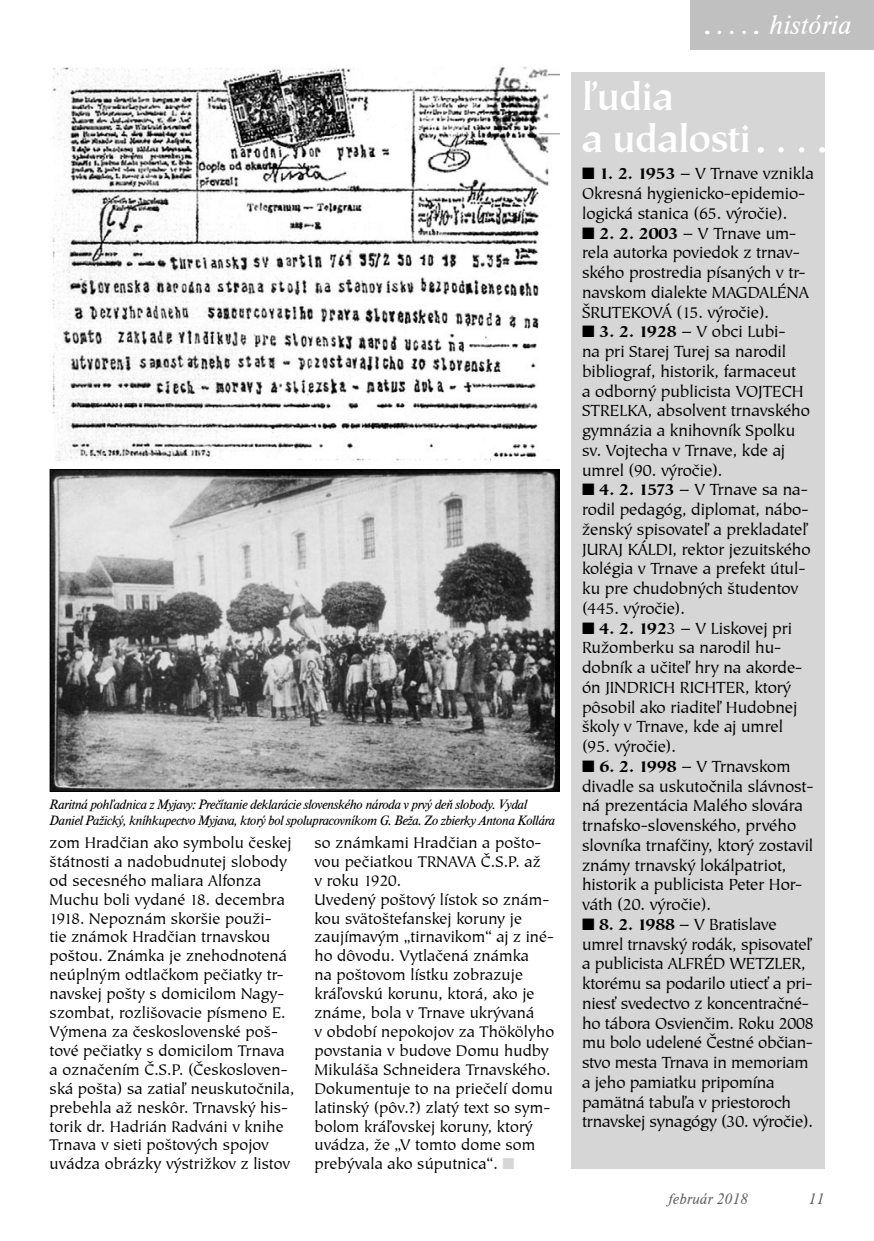
<style>
.page{position:relative;width:874px;height:1241px;background:#fff}
.page>*{position:absolute;margin:0;border:0;box-sizing:border-box;transform-origin:0 0}
.Nadpis_hlavny{font:500 38.5px "Tiepolo Itc T";color:#fff}
.t1{font:28px "Timeless T Ligh Ital";color:#fff}
.bezny_txt_9{font:16.45px/19.8px "Tiepolo Itc T";color:#000}
.bezny_txt_9-2{font:15.75px/18.9px "Tiepolo Itc T";letter-spacing:.01em;color:#000}
.t2{font:15.75px "Timeless T Ligh Ital";color:#636363}
.txt_foto_cierne{font:14px/16.8px "Timeless T Ligh Ital";letter-spacing:-.04em;color:#000}
.s1{font-family:"Tiepolo Itc T Blac"}
</style>
<div class="page">
<div style="left:689px;top:0;width:184px;height:50px;background:#c0c0c0"></div>
<svg style="left:706px;top:31px;width:50px;height:3px"></svg>
<div style="left:570px;top:72px;width:253px;height:1095px;background:#d6d6d6"></div>
<svg style="left:760px;top:147px;width:62px;height:5px"></svg>
<img style="left:52px;top:66px;width:506px;height:395px">
<img style="left:52px;top:471px;width:505px;height:318px">
<div style="left:50px;top:469px;width:509px;height:322px;border:1px solid #000"></div>
<p class="txt_foto_cierne" style="left:50px;top:795px;width:507px">Raritná pohľadnica z Myjavy: Prečítanie deklarácie slovenského národa v prvý deň slobody. Vydal<br>Daniel Pažický, kníhkupectvo Myjava, ktorý bol spolupracovníkom G. Beža. Zo zbierky Antona Kollára</p>
<p class="bezny_txt_9-2" style="left:50px;top:832px;width:246px">zom Hradčian ako symbolu českej štátnosti a nadobudnutej slobody od secesného maliara Alfonza<br>Muchu boli vydané 18. decembra<br>1918. Nepoznám skoršie použi-<br>tie známok Hradčian trnavskou poštou. Známka je znehodnotená neúplným odtlačkom pečiatky tr&shy;navskej pošty s domicilom Nagy&shy;szombat, rozlišovacie písmeno E.<br>Výmena za československé poš&shy;tové pečiatky s domicilom Trnava a označením Č.S.P. (Českosloven&shy;ská pošta) sa zatiaľ neuskutočnila, prebehla až neskôr. Trnavský his&shy;torik dr. Hadrián Radváni v knihe<br>Trnava v sieti poštových spojov uvádza obrázky výstrižkov z listov</p>
<p class="bezny_txt_9-2" style="left:314px;top:832px;width:228px;text-align:justify">so známkami Hradčian a pošto&shy;vou pečiatkou TRNAVA Č.S.P. až v roku 1920.</p>
<p class="bezny_txt_9-2" style="left:314px;top:889px;width:241px">Uvedený poštový lístok so znám&shy;kou svätoštefanskej koruny je zaujímavým „tirnavikom“ aj z iné&shy;ho dôvodu. Vytlačená známka<br>na poštovom lístku zobrazuje kráľovskú korunu, ktorá, ako je známe, bola v Trnave ukrývaná<br>v období nepokojov za Thökölyho povstania v budove Domu hudby<br>Mikuláša Schneidera Trnavského.<br>Dokumentuje to na priečelí domu latinský (pôv.?) zlatý text so sym&shy;bolom kráľovskej koruny, ktorý uvádza, že „V tomto dome som prebývala ako súputnica“.</p>
<p class="t1" style="left:768px;top:9px;width:84px">história</p>
<p class="Nadpis_hlavny" style="left:581px;top:70px;width:93px">ľudia</p>
<p class="Nadpis_hlavny" style="left:581px;top:112px;width:170px">a udalosti</p>
<p class="bezny_txt_9" style="left:581px;top:164px;width:233px;text-indent:17px"><span class="s1">1. 2. 1953</span> – V Trnave vznikla<br>Okresná hygienicko-epidemio&shy;logická stanica (65. výročie).</p>
<p class="bezny_txt_9" style="left:581px;top:223px;width:228px;text-indent:17px"><span class="s1">2. 2. 2003</span> – V Trnave um&shy;rela autorka poviedok z trnav&shy;ského prostredia písaných v tr&shy;navskom dialekte MAGDALÉNA<br>ŠRUTEKOVÁ (15. výročie).</p>
<p class="bezny_txt_9" style="left:581px;top:321px;width:229px;text-indent:17px"><span class="s1">3. 2. 1928</span> – V obci Lubi-<br>na pri Starej Turej sa narodil bibliograf, historik, farmaceut<br>a odborný publicista VOJTECH<br>STRELKA, absolvent trnavského gymnázia a knihovník Spolku sv. Vojtecha v Trnave, kde aj umrel (90. výročie).</p>
<p class="bezny_txt_9" style="left:581px;top:479px;width:230px;text-indent:17px"><span class="s1">4. 2. 1573</span> – V Trnave sa na&shy;rodil pedagóg, diplomat, nábo&shy;ženský spisovateľ a prekladateľ<br>JURAJ KÁLDI, rektor jezuitského kolégia v Trnave a prefekt útul&shy;ku pre chudobných študentov (445. výročie).</p>
<p class="bezny_txt_9" style="left:581px;top:618px;width:222px;text-indent:17px"><span class="s1">4. 2. 192</span>3 – V Liskovej pri<br>Ružomberku sa narodil hu&shy;dobník a učiteľ hry na akorde&shy;ón JINDRICH RICHTER, ktorý pôsobil ako riaditeľ Hudobnej školy v Trnave, kde aj umrel (95. výročie).</p>
<p class="bezny_txt_9" style="left:581px;top:756px;width:233px;text-indent:17px"><span class="s1">6. 2. 1998</span> – V Trnavskom divadle sa uskutočnila slávnost&shy;ná prezentácia Malého slovára trnafsko-slovenského, prvého slovníka trnafčiny, ktorý zostavil známy trnavský lokálpatriot, historik a publicista Peter Hor&shy;váth (20. výročie).</p>
<p class="bezny_txt_9" style="left:581px;top:914px;width:233px;text-indent:17px"><span class="s1">8. 2. 1988</span> – V Bratislave umrel trnavský rodák, spisovateľ a publicista ALFRÉD WETZLER, ktorému sa podarilo utiecť a pri&shy;niesť svedectvo z koncentračné&shy;ho tábora Osvienčim. Roku 2008 mu bolo udelené Čestné občian&shy;stvo mesta Trnava in memoriam a jeho pamiatku pripomína pamätná tabuľa v priestoroch trnavskej synagógy (30. výročie).</p>
<p class="t2" style="left:668px;top:1189px;width:81px">február 2018</p>
<p class="t2" style="left:808px;top:1189px;width:17px">11</p>
</div>
